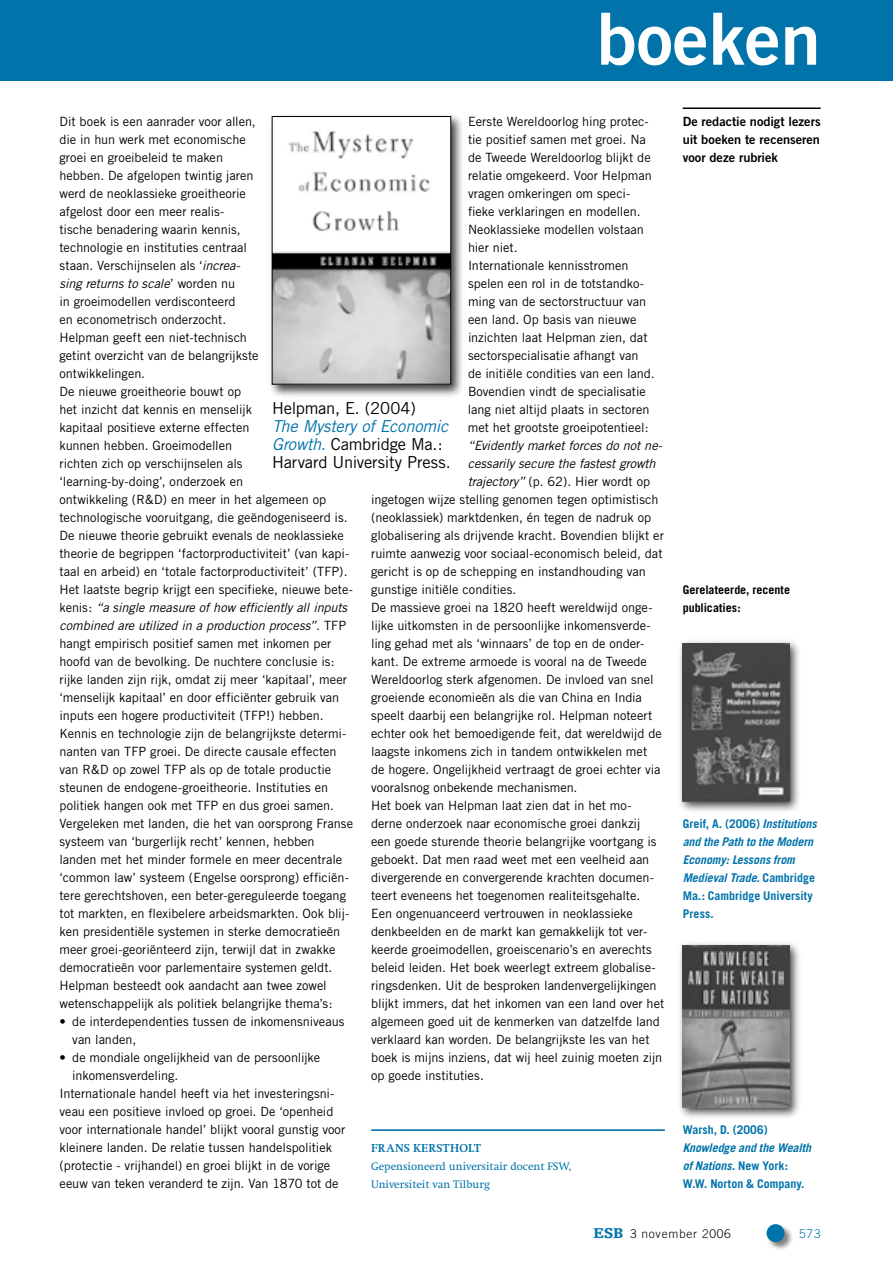
<style>
.page{position:relative;width:893px;height:1263px;background:#fff}
.page>*{position:absolute;margin:0;border:0;box-sizing:border-box;transform-origin:0 0}
.t1{font:72px "Trade Gothic Bold Two";color:#fff}
.t2{font:16.5px/18px "Trade Gothic";letter-spacing:-.01em;color:#000}
.t3{font:12.75px/18px "Trade Gothic";letter-spacing:-.005em;color:#000}
.t4{font:italic 12.75px "Trade Gothic";color:#000}
.t5{font:12.75px/18px "Trade Gothic Bold Two";color:#000;text-align:justify}
.t6{font:italic 700 12px/18px "Trade Gothic";letter-spacing:-.01em;color:#0073aa}
.t7{font:700 12px/18px "Trade Gothic";color:#000}
.t8{font:300 12px "Trade Gothic";letter-spacing:.06em;color:#000}
.t9{font:700 12px "Swift";letter-spacing:.035em;color:#0073aa}
.t10{font:700 12px "Trade Gothic";letter-spacing:.005em;color:#0073aa}
.t11{font:300 12px "Trade Gothic";color:#0073aa}
.t12{font:11.25px/18px "Swift";color:#0073aa}
.s1{font-style:italic}
.s2{font-style:italic;color:#0073aa}
.s3{font-style:normal}
.s4{font-family:"Egyptienne F";font-weight:900;font-size:15px;color:#0073aa}
</style>
<div class="page">
<div style="left:766px;top:1223px;width:28px;height:29px;background:#000;opacity:.5"></div>
<div style="left:766px;top:1224px;width:18px;height:18px;background:#0073aa;border-radius:50%"></div>
<div style="left:0;top:0;width:893px;height:81px;background:#0073aa"></div>
<hr style="left:371px;top:1129px;width:294px;height:2px;background:#0073aa">
<hr style="left:683px;top:107px;width:138px;height:2px;background:#000">
<div style="left:267px;top:112px;width:199px;height:287px;background:#000;opacity:.75"></div>
<img style="left:274px;top:118px;width:175px;height:264px">
<div style="left:272px;top:116px;width:179px;height:268px;border:1px solid #000"></div>
<div style="left:677px;top:638px;width:125px;height:177px;background:#000;opacity:.75"></div>
<img style="left:683px;top:644px;width:106px;height:158px">
<div style="left:677px;top:940px;width:125px;height:180px;background:#000;opacity:.75"></div>
<img style="left:683px;top:946px;width:106px;height:162px">
<h1 class="t1" style="left:597px;top:-6px;width:226px">boeken</h1>
<p class="t3" style="left:60px;top:112px;width:295px">Dit boek is een aanrader voor allen,<br>die in hun werk met economische<br>groei en groeibeleid te maken<br>hebben. De afgelopen twintig jaren<br>werd de neoklassieke groeitheorie<br>afgelost door een meer realis-<br>tische benadering waarin kennis,<br>technologie en instituties centraal<br>staan. Verschijnselen als ‘<span class="s1">increa-<br>sing returns to scale</span>’ worden nu<br>in groeimodellen verdisconteerd<br>en econometrisch onderzocht.<br>Helpman geeft een niet-technisch<br>getint overzicht van de belangrijkste<br>ontwikkelingen.<br>De nieuwe groeitheorie bouwt op<br>het inzicht dat kennis en menselijk<br>kapitaal positieve externe effecten<br>kunnen hebben. Groeimodellen<br>richten zich op verschijnselen als<br>‘learning-by-doing’, onderzoek en<br>ontwikkeling (R&amp;D) en meer in het algemeen op technologische vooruitgang, die geëndogeniseerd is.<br>De nieuwe theorie gebruikt evenals de neoklassieke theorie de begrippen ‘factorproductiviteit’ (van kapi&shy;taal en arbeid) en ‘totale factorproductiviteit’ (TFP).<br>Het laatste begrip krijgt een specifieke, nieuwe bete&shy;kenis: <span class="s1">“a single measure of how efficiently all inputs combined are utilized in a production process”</span>. TFP hangt empirisch positief samen met inkomen per hoofd van de bevolking. De nuchtere conclusie is: rijke landen zijn rijk, omdat zij meer ‘kapitaal’, meer ‘menselijk kapitaal’ en door efficiënter gebruik van inputs een hogere productiviteit (TFP!) hebben.<br>Kennis en technologie zijn de belangrijkste determi&shy;nanten van TFP groei. De directe causale effecten van R&amp;D op zowel TFP als op de totale productie steunen de endogene-groeitheorie. Instituties en politiek hangen ook met TFP en dus groei samen.<br>Vergeleken met landen, die het van oorsprong Franse systeem van ‘burgerlijk recht’ kennen, hebben landen met het minder formele en meer decentrale ‘common law’ systeem (Engelse oorsprong) efficiën&shy;tere gerechtshoven, een beter-gereguleerde toegang tot markten, en flexibelere arbeidsmarkten. Ook blij&shy;ken presidentiële systemen in sterke democratieën meer groei-georiënteerd zijn, terwijl dat in zwakke democratieën voor parlementaire systemen geldt.<br>Helpman besteedt ook aandacht aan twee zowel wetenschappelijk als politiek belangrijke thema’s:</p>
<p class="t3" style="left:72px;top:1012px;width:274px">de interdependenties tussen de inkomensniveaus</p>
<p class="t3" style="left:72px;top:1030px;width:65px">van landen,</p>
<p class="t3" style="left:72px;top:1048px;width:249px">de mondiale ongelijkheid van de persoonlijke</p>
<p class="t3" style="left:72px;top:1066px;width:108px">inkomensverdeling.</p>
<p class="t3" style="left:60px;top:1084px;width:276px">Internationale handel heeft via het investeringsni-</p>
<p class="t3" style="left:60px;top:1102px;width:275px">veau een positieve invloed op groei. De ‘openheid</p>
<p class="t3" style="left:60px;top:1120px;width:287px">voor internationale handel’ blijkt vooral gunstig voor</p>
<p class="t3" style="left:60px;top:1138px;width:274px">kleinere landen. De relatie tussen handelspolitiek</p>
<p class="t3" style="left:60px;top:1156px;width:272px">(protectie - vrijhandel) en groei blijkt in de vorige</p>
<p class="t3" style="left:60px;top:1174px;width:281px">eeuw van teken veranderd te zijn. Van 1870 tot de</p>
<p class="t3" style="left:468px;top:112px;width:188px">Eerste Wereldoorlog hing protec&shy;tie positief samen met groei. Na de Tweede Wereldoorlog blijkt de relatie omgekeerd. Voor Helpman vragen omkeringen om speci&shy;fieke verklaringen en modellen.<br>Neoklassieke modellen volstaan hier niet.<br>Internationale kennisstromen spelen een rol in de totstandko&shy;ming van de sectorstructuur van een land. Op basis van nieuwe inzichten laat Helpman zien, dat sectorspecialisatie afhangt van de initiële condities van een land.<br>Bovendien vindt de specia-lisatie lang niet altijd plaats in sectoren met het grootste groeipotentieel:</p>
<p class="t4" style="left:468px;top:438px;width:196px">“Evidently market forces do not ne-</p>
<p class="t4" style="left:468px;top:456px;width:189px">cessarily secure the fastest growth</p>
<p class="t3" style="left:468px;top:472px;width:184px"><span class="s1">trajectory”</span> (p. 62). Hier wordt op</p>
<p class="t3" style="left:371px;top:490px;width:289px">ingetogen wijze stelling genomen tegen optimistisch</p>
<p class="t3" style="left:371px;top:508px;width:282px">(neoklassiek) marktdenken, én tegen de nadruk op</p>
<p class="t3" style="left:371px;top:526px;width:294px">globalisering als drijvende kracht. Bovendien blijkt er</p>
<p class="t3" style="left:371px;top:544px;width:293px">ruimte aanwezig voor sociaal-economisch beleid, dat</p>
<p class="t3" style="left:371px;top:562px;width:276px">gericht is op de schepping en instandhouding van</p>
<p class="t3" style="left:371px;top:580px;width:147px">gunstige initiële condities.</p>
<p class="t3" style="left:371px;top:598px;width:283px">De massieve groei na 1820 heeft wereldwijd onge-</p>
<p class="t3" style="left:371px;top:616px;width:281px">lijke uitkomsten in de persoonlijke inkomensverde-</p>
<p class="t3" style="left:371px;top:634px;width:275px">ling gehad met als ‘winnaars’ de top en de onder-</p>
<p class="t3" style="left:371px;top:652px;width:277px">kant. De extreme armoede is vooral na de Tweede</p>
<p class="t3" style="left:371px;top:670px;width:284px">Wereldoorlog sterk afgenomen. De invloed van snel</p>
<p class="t3" style="left:371px;top:688px;width:272px">groeiende economieën als die van China en India</p>
<p class="t3" style="left:371px;top:706px;width:283px">speelt daarbij een belangrijke rol. Helpman noteert</p>
<p class="t3" style="left:371px;top:724px;width:292px">echter ook het bemoedigende feit, dat wereldwijd de</p>
<p class="t3" style="left:371px;top:742px;width:278px">laagste inkomens zich in tandem ontwikkelen met</p>
<p class="t3" style="left:371px;top:760px;width:291px">de hogere. Ongelijkheid vertraagt de groei echter via</p>
<p class="t3" style="left:371px;top:778px;width:208px">vooralsnog onbekende mechanismen.</p>
<p class="t3" style="left:371px;top:796px;width:262px">Het boek van Helpman laat zien dat in het mo-</p>
<p class="t3" style="left:371px;top:814px;width:271px">derne onderzoek naar economische groei dankzij</p>
<p class="t3" style="left:371px;top:832px;width:287px">een goede sturende theorie belangrijke voortgang is</p>
<p class="t3" style="left:371px;top:850px;width:280px">geboekt. Dat men raad weet met een veelheid aan</p>
<p class="t3" style="left:371px;top:868px;width:284px">divergerende en convergerende krachten documen-</p>
<p class="t3" style="left:371px;top:886px;width:271px">teert eveneens het toegenomen realiteitsgehalte.</p>
<p class="t3" style="left:371px;top:904px;width:263px">Een ongenuanceerd vertrouwen in neoklassieke</p>
<p class="t3" style="left:371px;top:922px;width:278px">denkbeelden en de markt kan gemakkelijk tot ver-</p>
<p class="t3" style="left:371px;top:940px;width:282px">keerde groeimodellen, groeiscenario’s en averechts</p>
<p class="t3" style="left:371px;top:958px;width:286px">beleid leiden. Het boek weerlegt extreem globalise-</p>
<p class="t3" style="left:371px;top:976px;width:287px">ringsdenken. Uit de besproken landenvergelijkingen</p>
<p class="t3" style="left:371px;top:994px;width:295px">blijkt immers, dat het inkomen van een land over het</p>
<p class="t3" style="left:371px;top:1012px;width:290px">algemeen goed uit de kenmerken van datzelfde land</p>
<p class="t3" style="left:371px;top:1030px;width:280px">verklaard kan worden. De belangrijkste les van het</p>
<p class="t3" style="left:371px;top:1048px;width:293px">boek is mijns inziens, dat wij heel zuinig moeten zijn</p>
<p class="t3" style="left:371px;top:1066px;width:114px">op goede instituties.</p>
<p class="t2" style="left:272px;top:399px;width:145px">Helpman, E. (2004)</p>
<p class="t2" style="left:272px;top:417px;width:180px"><span class="s2">The Mystery of Economic<br>Growth.</span> Cambridge Ma.:<br>Harvard University Press.</p>
<p class="t3" style="left:60px;top:1012px;width:8px">•</p>
<p class="t3" style="left:60px;top:1048px;width:8px">•</p>
<p class="t9" style="left:371px;top:1142px;width:111px">FRANS KERSTHOLT</p>
<p class="t12" style="left:371px;top:1158px;width:202px">Gepensioneerd universitair docent FSW,<br>Universiteit van Tilburg</p>
<p class="t5" style="left:683px;top:112px;width:139px">De redactie nodigt lezers uit boeken te recenseren voor deze rubriek</p>
<p class="t7" style="left:683px;top:581px;width:109px">Gerelateerde, recente publicaties:</p>
<p class="t6" style="left:683px;top:815px;width:136px"><span class="s3">Greif, A. (2006)</span> Institutions and the Path to the Modern<br>Economy: Lessons from<br>Medieval Trade. <span class="s3">Cambridge<br>Ma.: Cambridge University<br>Press.</span></p>
<p class="t10" style="left:683px;top:1122px;width:87px">Warsh, D. (2006)</p>
<p class="t6" style="left:683px;top:1139px;width:130px">Knowledge and the Wealth of Nations<span class="s3">. New York:<br>W.W. Norton &amp; Company.</span></p>
<p class="t8" style="left:593px;top:1226px;width:139px"><span class="s4">ESB</span> 3 november 2006</p>
<p class="t11" style="left:799px;top:1226px;width:23px">573</p>
</div>
